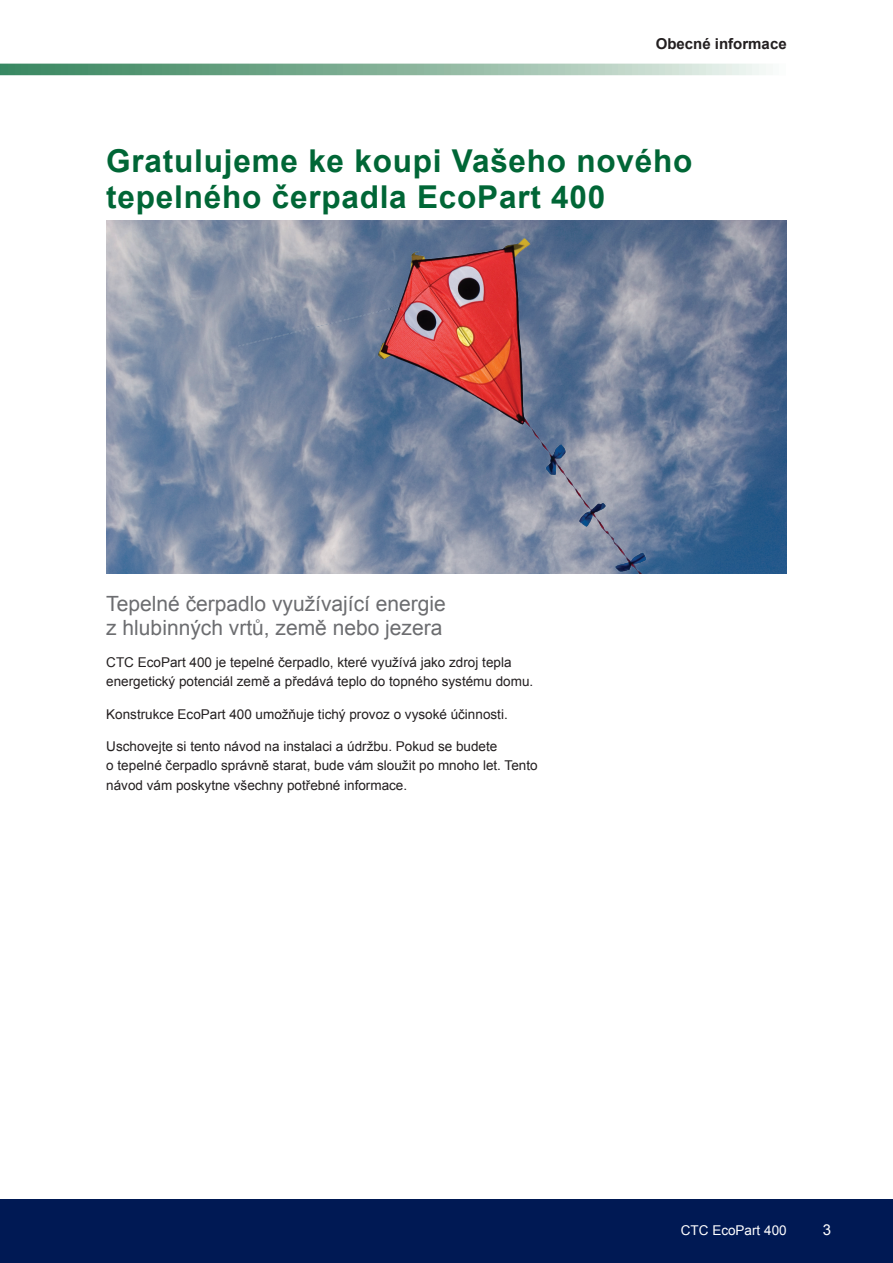
<style>
.page{position:relative;width:893px;height:1263px;background:#fff}
.page>*{position:absolute;margin:0;border:0;box-sizing:border-box;transform-origin:0 0}
.t1{font:700 31.5px/36px "Arial";letter-spacing:.025em;color:#006636}
.t2{font:21px/24px "Arial";color:#6c6d70}
.t3{font:700 15px "Arial";color:#231f20}
.t4{font:15px "Arial";color:#fff}
.t5{font:13.5px/19.5px "Arial";color:#231f20}
.t6{font:13.5px "Arial";color:#fff}
</style>
<div class="page">
<div style="left:0;top:1199px;width:893px;height:64px;background:#001954"></div>
<svg style="left:0;top:64px;width:766px;height:11px;background:#89b59d"></svg>
<img style="left:106px;top:220px;width:132px;height:353px">
<img style="left:238px;top:220px;width:549px;height:353px">
<p class="t3" style="left:656px;top:34px;width:132px">Obecné informace</p>
<h1 class="t1" style="left:106px;top:144px;width:588px">Gratulujeme ke koupi Vašeho nového tepelného čerpadla EcoPart 400</h1>
<h2 class="t2" style="left:106px;top:591px;width:341px">Tepelné čerpadlo využívající energie z hlubinných vrtů, země nebo jezera</h2>
<p class="t5" style="left:106px;top:652px;width:428px">CTC EcoPart 400 je tepelné čerpadlo, které využívá jako zdroj tepla energetický potenciál země a předává teplo do topného systému domu.</p>
<p class="t5" style="left:106px;top:704px;width:403px">Konstrukce EcoPart 400 umožňuje tichý provoz o vysoké účinnosti.</p>
<p class="t5" style="left:106px;top:736px;width:433px">Uschovejte si tento návod na instalaci a údržbu. Pokud se budete<br>o tepelné čerpadlo správně starat, bude vám sloužit po mnoho let. Tento návod vám poskytne všechny potřebné informace.</p>
<p class="t6" style="left:681px;top:1221px;width:107px">CTC EcoPart 400</p>
<p class="t4" style="left:823px;top:1220px;width:10px">3</p>
</div>
